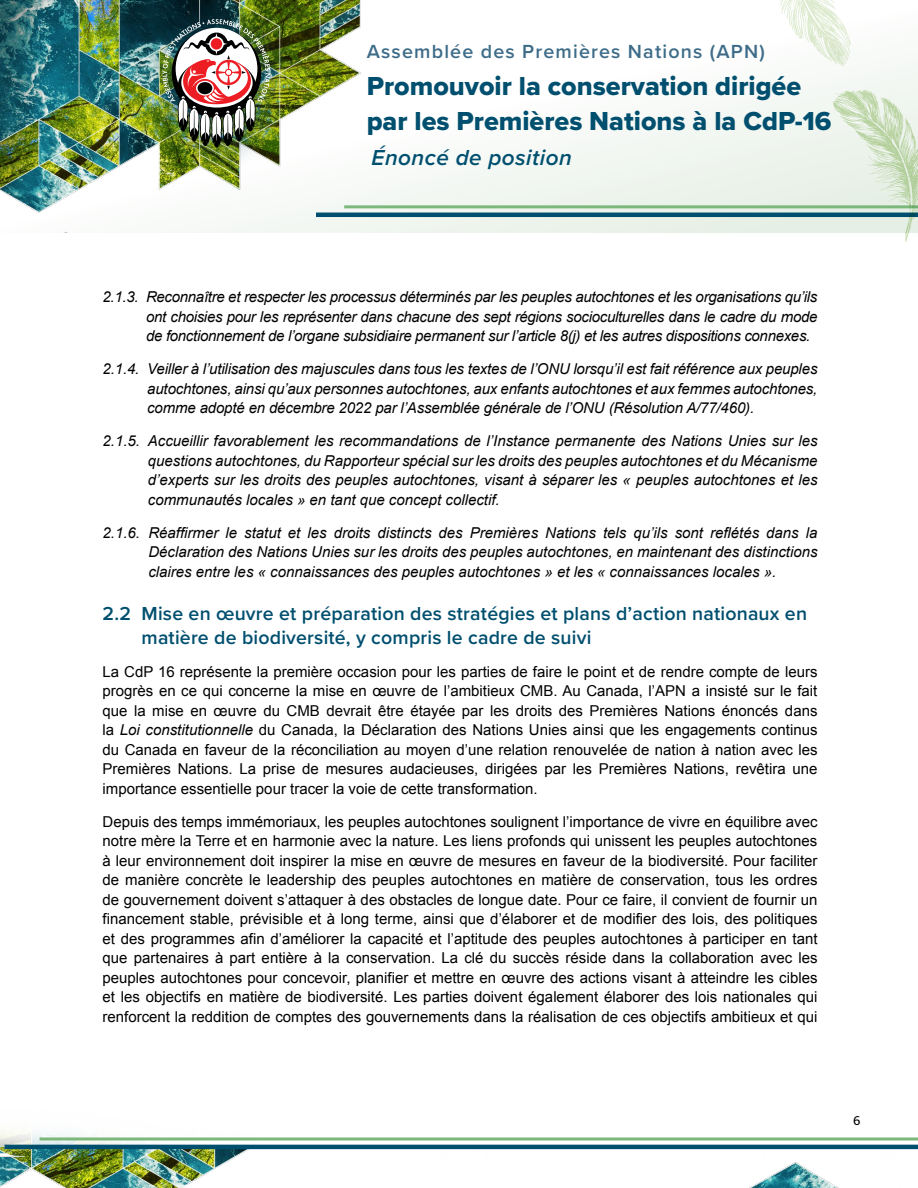
<style>
.page{position:relative;width:918px;height:1188px;background:#fff}
.page>*{position:absolute;margin:0;border:0;box-sizing:border-box;transform-origin:0 0}
.t1{font:27px/34.7px "Proxima Nova Extrabld";color:#004f6f}
.t2{font:italic 600 22.5px "Proxima Nova";letter-spacing:.02em;color:#004f6f}
.t3{font:600 19.65px "Proxima Nova";letter-spacing:.06em;color:#3e6c89}
.t4{font:600 19.5px/23.4px "Proxima Nova";letter-spacing:.01em;color:#004f6f}
.t5{font:15px/19.5px "Arial";color:#000;text-align:justify}
.t6{font:italic 15px/19.5px "Arial";letter-spacing:-.005em;color:#000;text-align:justify}
.t7{font:13.5px "Bliss 2";color:#000}
.s1{font-style:italic}
</style>
<div class="page">
<img style="left:0;top:0;width:918px;height:1188px">
<hr style="left:344px;top:205px;width:574px;height:3px;background:#7cb87c">
<hr style="left:316px;top:213px;width:602px;height:4px;background:#004f6f">
<hr style="left:40px;top:1137px;width:878px;height:3px;background:#7cb87c">
<hr style="left:5px;top:1145px;width:913px;height:4px;background:#004f6f">
<div style="left:135px;top:0;width:163px;height:174px;background:#003b4e;opacity:.57"></div>
<img style="left:162px;top:19px;width:108px;height:129px">
<svg style="left:832px;top:89px;width:86px;height:153px"></svg>
<svg style="left:773px;top:0;width:78px;height:67px"></svg>
<h3 class="t3" style="left:367px;top:37px;width:400px">Assemblée des Premières Nations (APN)</h3>
<h1 class="t1" style="left:367px;top:69px;width:466px">Promouvoir la conservation dirigée par les Premières Nations à la CdP-16</h1>
<h2 class="t2" style="left:372px;top:141px;width:202px">Énoncé de position</h2>
<p class="t6" style="left:146px;top:287px;width:673px;text-indent:-43px">2.1.3. Reconnaître et respecter les processus déterminés par les peuples autochtones et les organisations qu’ils ont choisies pour les représenter dans chacune des sept régions socioculturelles dans le cadre du mode de fonctionnement de l’organe subsidiaire permanent sur l’article 8(j) et les autres dispositions connexes.</p>
<p class="t6" style="left:147px;top:359px;width:672px;text-indent:-45px">2.1.4. Veiller à l’utilisation des majuscules dans tous les textes de l’ONU lorsqu’il est fait référence aux peuples autochtones, ainsi qu’aux personnes autochtones, aux enfants autochtones et aux femmes autochtones, comme adopté en décembre 2022 par l’Assemblée générale de l’ONU (Résolution A/77/460).</p>
<p class="t6" style="left:148px;top:431px;width:671px;text-indent:-45px">2.1.5. Accueillir favorablement les recommandations de l’Instance permanente des Nations Unies sur les questions autochtones, du Rapporteur spécial sur les droits des peuples autochtones et du Mécanisme d’experts sur les droits des peuples autochtones, visant à séparer les « peuples autochtones et les communautés locales » en tant que concept collectif.</p>
<p class="t6" style="left:148px;top:523px;width:671px;text-indent:-46px">2.1.6. Réaffirmer le statut et les droits distincts des Premières Nations tels qu’ils sont reflétés dans la Déclaration des Nations Unies sur les droits des peuples autochtones, en maintenant des distinctions claires entre les « connaissances des peuples autochtones » et les « connaissances locales ».</p>
<h3 class="t4" style="left:142px;top:602px;width:667px;text-indent:-39px">2.2 Mise en œuvre et préparation des stratégies et plans d’action nationaux en matière de biodiversité, y compris le cadre de suivi</h3>
<p class="t5" style="left:103px;top:662px;width:716px">La CdP 16 représente la première occasion pour les parties de faire le point et de rendre compte de leurs progrès en ce qui concerne la mise en œuvre de l’ambitieux CMB. Au Canada, l’APN a insisté sur le fait que la mise en œuvre du CMB devrait être étayée par les droits des Premières Nations énoncés dans la <span class="s1">Loi constitutionnelle</span> du Canada, la Déclaration des Nations Unies ainsi que les engagements continus du Canada en faveur de la réconciliation au moyen d’une relation renouvelée de nation à nation avec les Premières Nations. La prise de mesures audacieuses, dirigées par les Premières Nations, revêtira une importance essentielle pour tracer la voie de cette transformation.</p>
<p class="t5" style="left:103px;top:812px;width:716px">Depuis des temps immémoriaux, les peuples autochtones soulignent l’importance de vivre en équilibre avec notre mère la Terre et en harmonie avec la nature. Les liens profonds qui unissent les peuples autochtones à leur environnement doit inspirer la mise en œuvre de mesures en faveur de la biodiversité. Pour faciliter de manière concrète le leadership des peuples autochtones en matière de conservation, tous les ordres de gouvernement doivent s’attaquer à des obstacles de longue date. Pour ce faire, il convient de fournir un financement stable, prévisible et à long terme, ainsi que d’élaborer et de modifier des lois, des politiques et des programmes afin d’améliorer la capacité et l’aptitude des peuples autochtones à participer en tant que partenaires à part entière à la conservation. La clé du succès réside dans la collaboration avec les peuples autochtones pour concevoir, planifier et mettre en œuvre des actions visant à atteindre les cibles et les objectifs en matière de biodiversité. Les parties doivent également élaborer des lois nationales qui renforcent la reddition de comptes des gouvernements dans la réalisation de ces objectifs ambitieux et qui</p>
<p class="t7" style="left:853px;top:1113px;width:9px">6</p>
</div>
